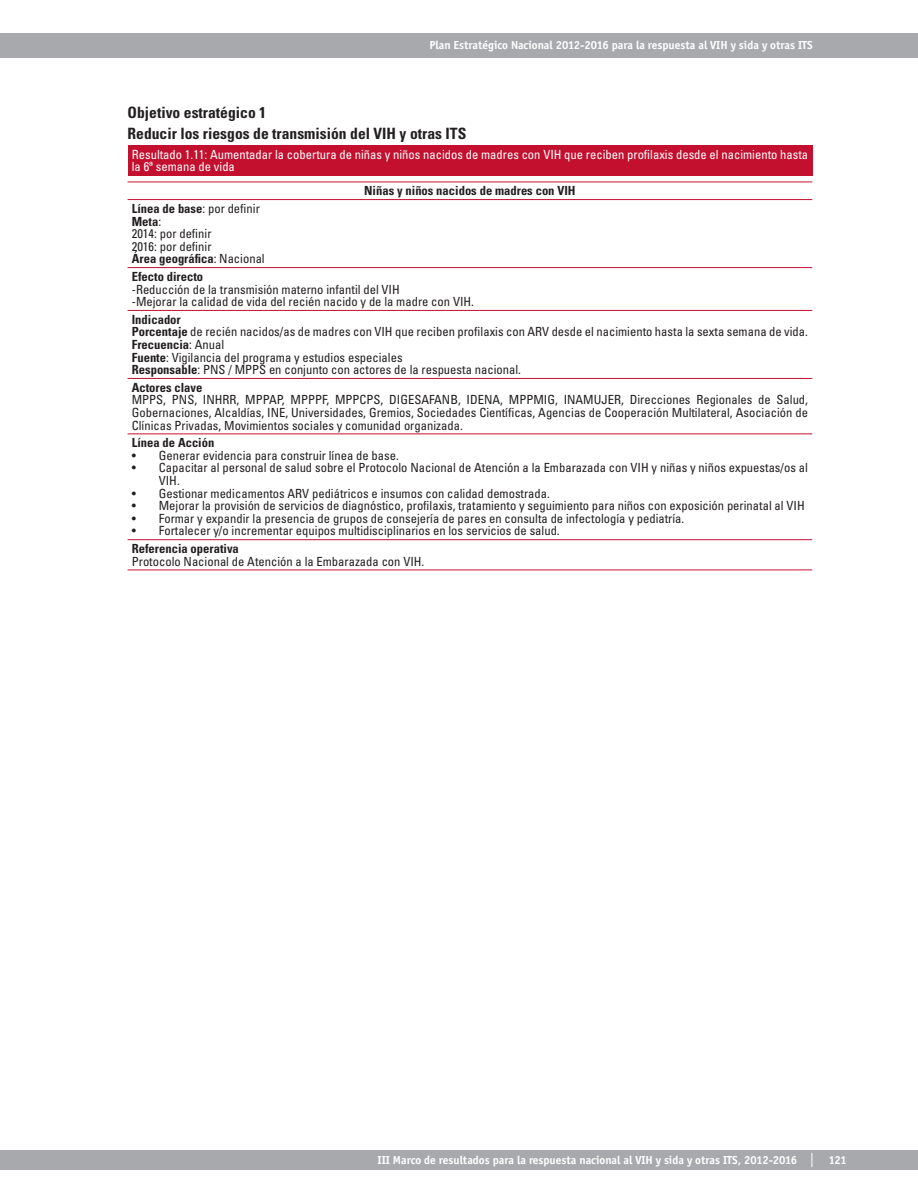
<style>
.page{position:relative;width:918px;height:1188px;background:#fff}
.page>*{position:absolute;margin:0;border:0;box-sizing:border-box;transform-origin:0 0}
.titulo_2{font:700 condensed 15.6px "Univers LT Std";color:#231f20}
.TEXTO_CELDA{font:condensed 12.6px/12.6px "Univers LT Std";color:#231f20;text-align:justify}
.nested_tabla_bold_pr{font:condensed 12.6px "Univers LT Std";color:#231f20}
.TEXTO_CELDA-2{font:700 condensed 12.6px "Univers LT Std";color:#231f20}
.Cabezl{font:condensed 12.6px/12.6px "Univers LT Std";color:#fff}
.nested_tabla_bold_pr-2{font:700 condensed 12.6px "Univers LT Std";color:#231f20}
.t1{font:700 12px "Officina Sans";color:#fff}
.s1{font-weight:400}
.s2{font-weight:700}
</style>
<div class="page">
<div style="left:0;top:33px;width:918px;height:24px;background:#a8a9ad"></div>
<div style="left:0;top:1150px;width:918px;height:20px;background:#a8a9ad"></div>
<svg style="left:812px;top:1153px;width:1px;height:14px"></svg>
<div style="left:128px;top:145px;width:685px;height:31px;background:#c3102f"></div>
<hr style="left:128px;top:182px;width:684px;height:1px;background:#c3102f">
<hr style="left:128px;top:199px;width:684px;height:1px;background:#c3102f">
<hr style="left:128px;top:267px;width:684px;height:1px;background:#c3102f">
<hr style="left:128px;top:310px;width:684px;height:1px;background:#c3102f">
<hr style="left:128px;top:378px;width:684px;height:1px;background:#c3102f">
<hr style="left:128px;top:434px;width:684px;height:1px;background:#c3102f">
<hr style="left:128px;top:539px;width:684px;height:1px;background:#c3102f">
<hr style="left:128px;top:570px;width:684px;height:1px;background:#c3102f">
<p class="t1" style="left:429px;top:37px;width:385px">Plan Estratégico Nacional 2012-2016 para la respuesta al VIH y sida y otras ITS</p>
<p class="titulo_2" style="left:128px;top:102px;width:140px">Objetivo estratégico 1</p>
<p class="titulo_2" style="left:128px;top:124px;width:340px">Reducir los riesgos de transmisión del VIH y otras ITS</p>
<p class="Cabezl" style="left:132px;top:148px;width:678px">Resultado 1.11: Aumentadar la cobertura de niñas y niños nacidos de madres con VIH que reciben profilaxis desde el nacimiento hasta la 6ª semana de vida</p>
<p class="TEXTO_CELDA-2" style="left:364px;top:183px;width:213px">Niñas y niños nacidos de madres con VIH</p>
<p class="TEXTO_CELDA-2" style="left:132px;top:201px;width:130px">Línea de base<span class="s1">: por definir</span></p>
<p class="TEXTO_CELDA-2" style="left:132px;top:213px;width:31px">Meta<span class="s1">:</span></p>
<p class="TEXTO_CELDA" style="left:132px;top:227px;width:81px">2014: por definir</p>
<p class="TEXTO_CELDA" style="left:132px;top:240px;width:81px">2016: por definir</p>
<p class="TEXTO_CELDA-2" style="left:132px;top:251px;width:134px">Área geográfica<span class="s1">: Nacional</span></p>
<p class="TEXTO_CELDA-2" style="left:132px;top:269px;width:73px">Efecto directo</p>
<p class="TEXTO_CELDA" style="left:132px;top:283px;width:270px">-Reducción de la transmisión materno infantil del VIH</p>
<p class="TEXTO_CELDA" style="left:132px;top:295px;width:344px">-Mejorar la calidad de vida del recién nacido y de la madre con VIH.</p>
<p class="nested_tabla_bold_pr-2" style="left:132px;top:312px;width:51px">Indicador</p>
<p class="nested_tabla_bold_pr" style="left:132px;top:324px;width:678px"><span class="s2">Porcentaje</span> de recién nacidos/as de madres con VIH que reciben profilaxis con ARV desde el nacimiento hasta la sexta semana de vida.</p>
<p class="nested_tabla_bold_pr-2" style="left:132px;top:337px;width:94px">Frecuencia<span class="s1">: Anual</span></p>
<p class="nested_tabla_bold_pr" style="left:132px;top:349px;width:272px"><span class="s2">Fuente</span>: Vigilancia del programa y estudios especiales</p>
<p class="nested_tabla_bold_pr" style="left:132px;top:362px;width:391px"><span class="s2">Responsable</span>: PNS / MPPS en conjunto con actores de la respuesta nacional.</p>
<p class="TEXTO_CELDA-2" style="left:132px;top:380px;width:72px">Actores clave</p>
<p class="TEXTO_CELDA" style="left:132px;top:393px;width:678px">MPPS, PNS, INHRR, MPPAP, MPPPF, MPPCPS, DIGESAFANB, IDENA, MPPMIG, INAMUJER, Direcciones Regionales de Salud, Gobernaciones, Alcaldías, INE, Universidades, Gremios, Sociedades Científicas, Agencias de Cooperación Multilateral, Asociación de Clínicas Privadas, Movimientos sociales y comunidad organizada.</p>
<p class="TEXTO_CELDA-2" style="left:132px;top:435px;width:84px">Línea de Acción</p>
<p class="TEXTO_CELDA" style="left:132px;top:449px;width:269px">• Generar evidencia para construir línea de base.</p>
<p class="TEXTO_CELDA" style="left:159px;top:461px;width:651px;text-indent:-27px">• Capacitar al personal de salud sobre el Protocolo Nacional de Atención a la Embarazada con VIH y niñas y niños expuestas/os al<br>VIH.</p>
<p class="TEXTO_CELDA" style="left:132px;top:487px;width:420px">• Gestionar medicamentos ARV pediátricos e insumos con calidad demostrada.</p>
<p class="TEXTO_CELDA" style="left:132px;top:499px;width:674px">• Mejorar la provisión de servicios de diagnóstico, profilaxis, tratamiento y seguimiento para niños con exposición perinatal al VIH</p>
<p class="TEXTO_CELDA" style="left:132px;top:512px;width:554px">• Formar y expandir la presencia de grupos de consejería de pares en consulta de infectología y pediatría.</p>
<p class="TEXTO_CELDA" style="left:132px;top:524px;width:429px">• Fortalecer y/o incrementar equipos multidisciplinarios en los servicios de salud.</p>
<p class="TEXTO_CELDA-2" style="left:132px;top:541px;width:109px">Referencia operativa</p>
<p class="TEXTO_CELDA" style="left:132px;top:555px;width:294px">Protocolo Nacional de Atención a la Embarazada con VIH.</p>
<p class="t1" style="left:378px;top:1153px;width:421px">III Marco de resultados para la respuesta nacional al VIH y sida y otras ITS, 2012-2016</p>
<p class="t1" style="left:829px;top:1153px;width:20px">121</p>
</div>
